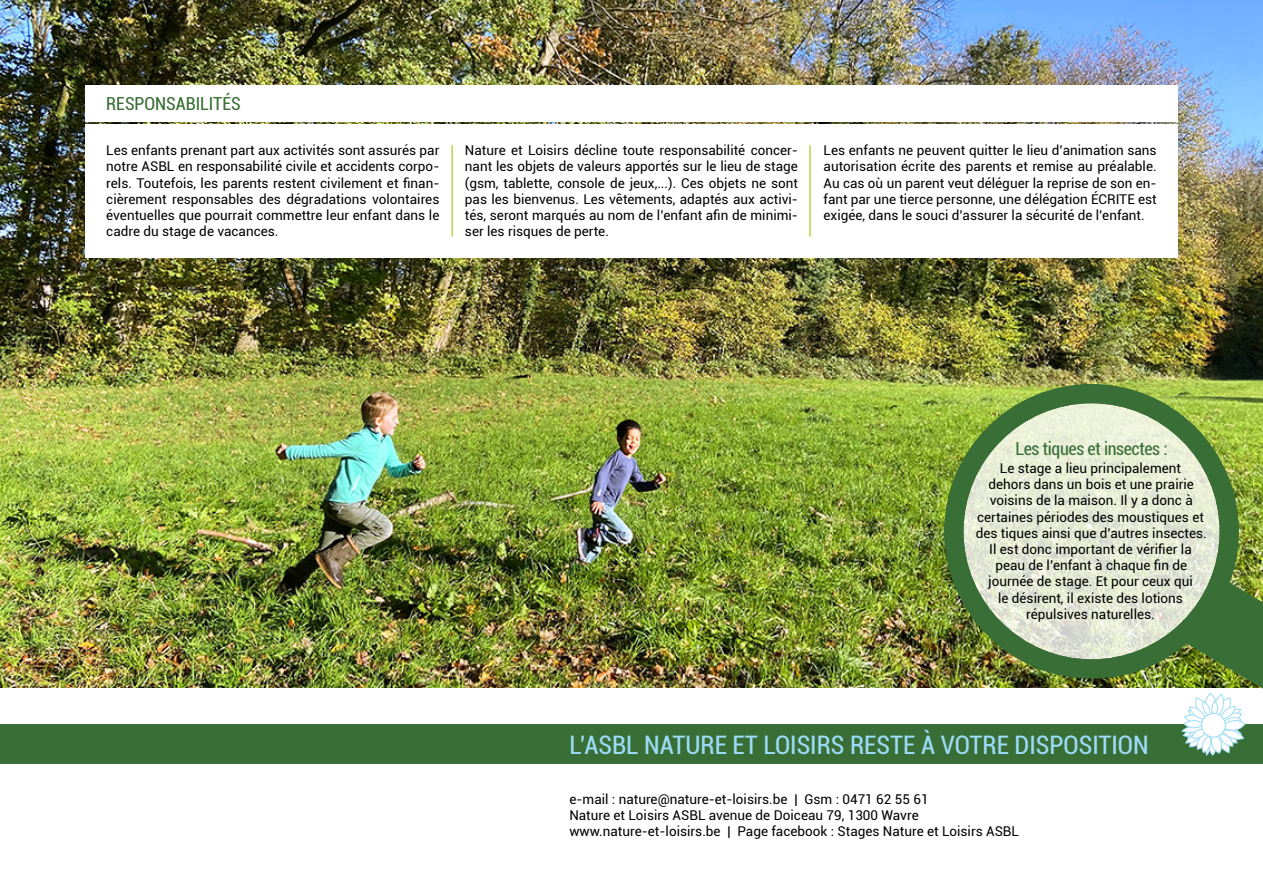
<style>
.page{position:relative;width:1263px;height:893px;background:#fff}
.page>*{position:absolute;margin:0;border:0;box-sizing:border-box;transform-origin:0 0}
.t1{font:condensed 25.5px "Roboto";color:#9ddcf9}
.t2{font:condensed 18px "Roboto";letter-spacing:-.02em;color:#396f36}
.t3{font:condensed 18px "Roboto";color:#396f36}
.t4{font:13.5px/16.2px "Roboto";color:#000;text-align:justify}
</style>
<div class="page">
<img style="left:0;top:0;width:1263px;height:688px">
<svg style="left:954px;top:394px;width:275px;height:275px;background:#d6dfc7"></svg>
<img style="left:1101px;top:508px;width:162px;height:181px">
<div style="left:1px;top:724px;width:1262px;height:40px;background:#396f36"></div>
<div style="left:85px;top:124px;width:1093px;height:134px;background:#fff"></div>
<div style="left:85px;top:85px;width:1093px;height:37px;background:#fff"></div>
<svg style="left:1181px;top:693px;width:65px;height:63px"></svg>
<div style="left:1201px;top:713px;width:24px;height:24px;background:#fff;border-radius:50%"></div>
<div style="left:1201px;top:713px;width:25px;height:24px;border:1px solid #9ddcf9;border-radius:50%"></div>
<hr style="left:451px;top:145px;width:2px;height:92px;background:#bbd645">
<hr style="left:809px;top:145px;width:2px;height:92px;background:#bbd645">
<div style="left:944px;top:384px;width:295px;height:294px;border:19px solid #396f36;border-radius:50%"></div>
<h2 class="t3" style="left:106px;top:91px;width:136px">RESPONSABILITÉS</h2>
<p class="t4" style="left:106px;top:142px;width:335px">Les enfants prenant part aux activités sont assurés par notre ASBL en responsabilité civile et accidents corpo&shy;rels. Toutefois, les parents restent civilement et finan&shy;cièrement responsables des dégradations volontaires éventuelles que pourrait commettre leur enfant dans le cadre du stage de vacances.</p>
<p class="t4" style="left:465px;top:142px;width:335px">Nature et Loisirs décline toute responsabilité concer&shy;nant les objets de valeurs apportés sur le lieu de stage (gsm, tablette, console de jeux,...). Ces objets ne sont pas les bienvenus. Les vêtements, adaptés aux activi&shy;tés, seront marqués au nom de l’enfant afin de minimi&shy;ser les risques de perte.</p>
<p class="t4" style="left:823px;top:142px;width:335px">Les enfants ne peuvent quitter le lieu d’animation sans autorisation écrite des parents et remise au préalable.<br>Au cas où un parent veut déléguer la reprise de son en&shy;fant par une tierce personne, une délégation ÉCRITE est exigée, dans le souci d’assurer la sécurité de l’enfant.</p>
<h2 class="t2" style="left:1015px;top:436px;width:154px">Les tiques et insectes :</h2>
<p class="t4" style="left:976px;top:459px;width:233px;text-align:center">Le stage a lieu principalement<br>dehors dans un bois et une prairie voisins de la maison. Il y a donc à certaines périodes des moustiques et des tiques ainsi que d’autres insectes.<br>Il est donc important de vérifier la peau de l’enfant à chaque fin de journée de stage. Et pour ceux qui<br>le désirent, il existe des lotions répulsives naturelles.</p>
<h1 class="t1" style="left:569px;top:727px;width:581px">L’ASBL NATURE ET LOISIRS RESTE À VOTRE DISPOSITION</h1>
<p class="t4" style="left:569px;top:790px;width:451px;text-align:left">e-mail : nature@nature-et-loisirs.be | Gsm : 0471 62 55 61<br>Nature et Loisirs ASBL avenue de Doiceau 79, 1300 Wavre www.nature-et-loisirs.be | Page facebook : Stages Nature et Loisirs ASBL</p>
</div>
